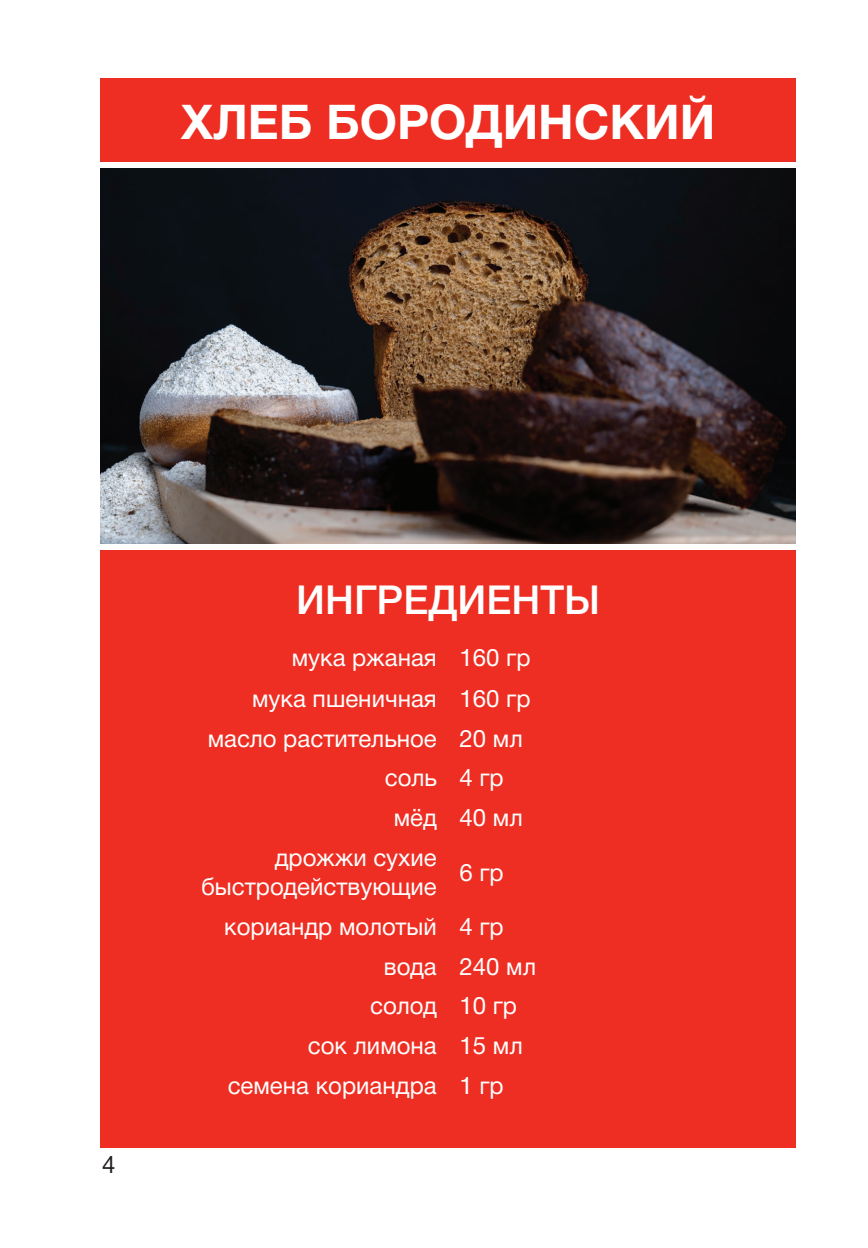
<style>
.page{position:relative;width:868px;height:1248px;background:#fff}
.page>*{position:absolute;margin:0;border:0;box-sizing:border-box;transform-origin:0 0}
.t1{font:700 48px "Helvetica Neue Cyr";color:#fff}
.t2{font:500 40px "Helvetica Neue Cyr";color:#fff}
.t3{font:24px "Helvetica Neue Cyr";color:#fff}
.t4{font:24px "Helvetica Neue Cyr";color:#231f20}
</style>
<div class="page">
<img style="left:100px;top:169px;width:695px;height:374px">
<div style="left:100px;top:78px;width:695px;height:83px;background:#ee2e22"></div>
<div style="left:100px;top:550px;width:695px;height:597px;background:#ee2e22"></div>
<p class="t1" style="left:181px;top:95px;width:535px">ХЛЕБ БОРОДИНСКИЙ</p>
<p class="t4" style="left:102px;top:1151px;width:15px">4</p>
<p class="t2" style="left:296px;top:577px;width:305px">ИНГРЕДИЕНТЫ</p>
<p class="t3" style="left:292px;top:644px;width:146px">мука ржаная</p>
<p class="t3" style="left:459px;top:644px;width:73px">160 гр</p>
<p class="t3" style="left:252px;top:685px;width:186px">мука пшеничная</p>
<p class="t3" style="left:459px;top:685px;width:73px">160 гр</p>
<p class="t3" style="left:208px;top:725px;width:230px">масло растительное</p>
<p class="t3" style="left:459px;top:725px;width:65px">20 мл</p>
<p class="t3" style="left:385px;top:764px;width:53px">соль</p>
<p class="t3" style="left:459px;top:764px;width:46px">4 гр</p>
<p class="t3" style="left:393px;top:804px;width:45px">мёд</p>
<p class="t3" style="left:459px;top:804px;width:65px">40 мл</p>
<p class="t3" style="left:275px;top:844px;width:163px">дрожжи сухие</p>
<p class="t3" style="left:201px;top:873px;width:237px">быстродействующие</p>
<p class="t3" style="left:459px;top:858px;width:46px">6 гр</p>
<p class="t3" style="left:224px;top:913px;width:214px">кориандр молотый</p>
<p class="t3" style="left:459px;top:913px;width:46px">4 гр</p>
<p class="t3" style="left:384px;top:952px;width:54px">вода</p>
<p class="t3" style="left:459px;top:952px;width:78px">240 мл</p>
<p class="t3" style="left:370px;top:992px;width:68px">солод</p>
<p class="t3" style="left:459px;top:992px;width:59px">10 гр</p>
<p class="t3" style="left:308px;top:1032px;width:130px">сок лимона</p>
<p class="t3" style="left:459px;top:1032px;width:65px">15 мл</p>
<p class="t3" style="left:228px;top:1072px;width:210px">семена кориандра</p>
<p class="t3" style="left:459px;top:1072px;width:46px">1 гр</p>
</div>
